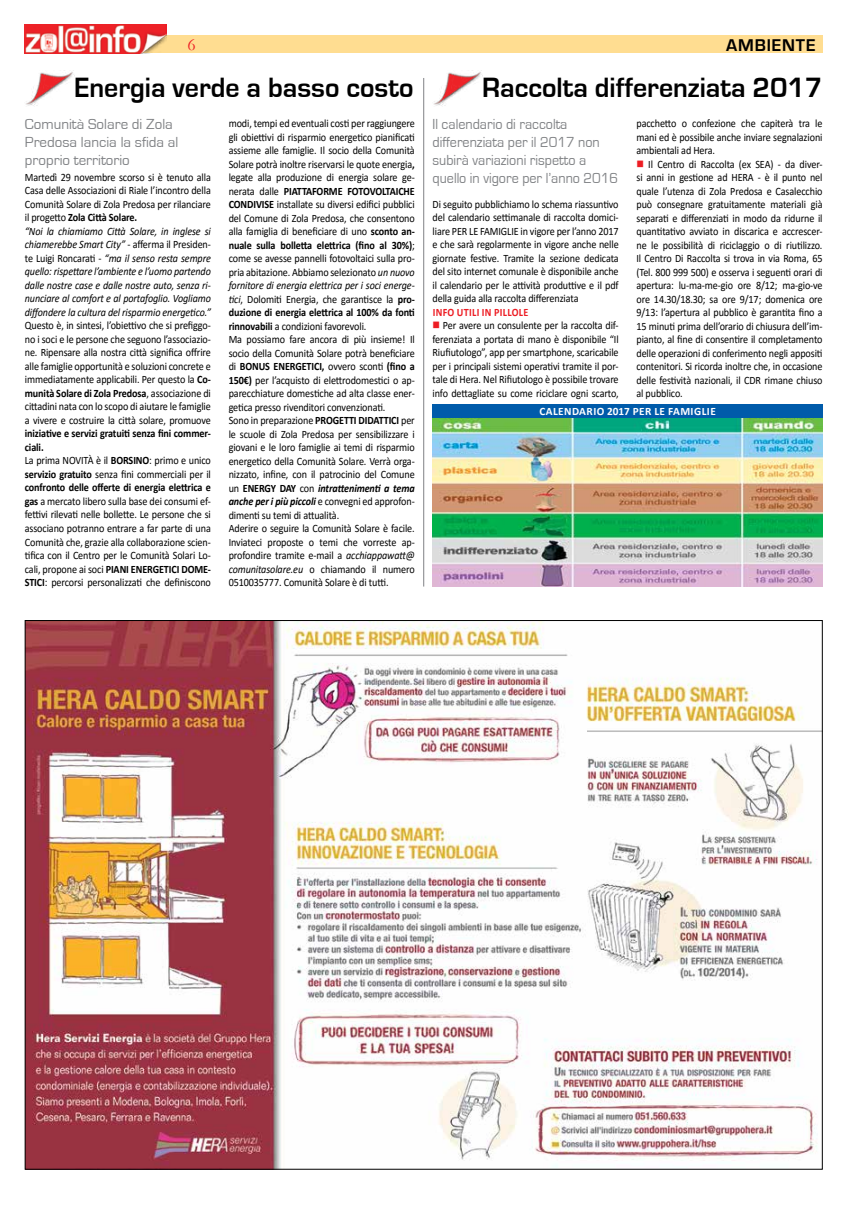
<style>
.page{position:relative;width:851px;height:1205px;background:#fff}
.page>*{position:absolute;margin:0;border:0;box-sizing:border-box;transform-origin:0 0}
.t1{font:700 28.75px "Eurostile";color:#000}
.t2{font:700 17.5px "Eurostile";letter-spacing:.05em;color:#000}
.t3{font:17.5px "Garamond";color:#ed1d24}
.t4{font:15px/18px "Eurostile";color:#808285;scale:.94 1}
.t5{font:15px/18px "Eurostile";color:#808285}
.t6{font:11.25px/13.5px "Calibri";letter-spacing:-.01em;color:#000;text-align:justify;scale:.9 1}
.t7{font:italic 11.25px/13.5px "Calibri";letter-spacing:-.01em;color:#000;scale:.9 1}
.t8{font:700 11.25px "Calibri";letter-spacing:.04em;color:#fff}
.t9{font:700 11.25px "Calibri";letter-spacing:.03em;color:#ed1d24;scale:.9 1}
.s1{color:#ed1d24}
.s2{font-weight:700}
.s3{font-style:italic}
.s4{font-weight:700;font-style:italic}
.s5{font-style:normal}
.s6{font-weight:700;font-style:normal}
</style>
<div class="page">
<div style="left:25px;top:35px;width:797px;height:18px;background:#ffdd91"></div>
<img style="left:25px;top:25px;width:142px;height:28px">
<img style="left:27px;top:622px;width:793px;height:545px">
<img style="left:26px;top:72px;width:48px;height:34px">
<img style="left:434px;top:72px;width:48px;height:34px">
<hr style="left:423px;top:78px;width:1px;height:508px;background:#808285">
<div style="left:432px;top:404px;width:390px;height:14px;background:#005baa"></div>
<img style="left:432px;top:418px;width:390px;height:168px">
<h2 class="t3" style="left:187px;top:33px;width:10px">6</h2>
<h2 class="t2" style="left:726px;top:35px;width:91px">AMBIENTE</h2>
<h1 class="t1" style="left:74px;top:72px;width:340px">Energia verde a basso costo</h1>
<h1 class="t1" style="left:482px;top:72px;width:342px">Raccolta differenziata 2017</h1>
<h3 class="t5" style="left:25px;top:115px;width:155px">Comunità Solare di Zola<br>Predosa lancia la sfida al proprio territorio</h3>
<h3 class="t4" style="left:432px;top:115px;width:199px">Il calendario di raccolta differenziata per il 2017 non subirà variazioni rispetto a quello in vigore per l’anno 2016</h3>
<p class="t6" style="left:636px;top:116px;width:208px">pacchetto o confezione che capiterà tra le mani ed è possibile anche inviare segnalazioni ambientali ad Hera.</p>
<p class="t6" style="left:636px;top:157px;width:208px"><span class="s1">■</span> Il Centro di Raccolta (ex SEA) - da diver&shy;si anni in gestione ad HERA - è il punto nel quale l’utenza di Zola Predosa e Casalecchio può consegnare gratuitamente materiali già separati e differenziati in modo da ridurne il quantitativo avviato in discarica e accrescer&shy;ne le possibilità di riciclaggio o di riutilizzo.<br>Il Centro Di Raccolta si trova in via Roma, 65 (Tel. 800 999 500) e osserva i seguenti orari di apertura: lu-ma-me-gio ore 8/12; ma-gio-ve ore 14.30/18.30; sa ore 9/17; domenica ore 9/13: l’apertura al pubblico è garantita fino a 15 minuti prima dell’orario di chiusura dell’im&shy;pianto, al fine di consentire il completamento delle operazioni di conferimento negli appositi contenitori. Si ricorda inoltre che, in occasione delle festività nazionali, il CDR rimane chiuso al pubblico.</p>
<p class="t6" style="left:229px;top:116px;width:208px;text-align:left">modi, tempi ed eventuali costi per raggiungere gli obiettivi di risparmio energetico pianificati assieme alle famiglie. Il socio della Comunità Solare potrà inoltre riservarsi le quote energia<span class="s2">, </span>legate alla produzione di energia solare ge&shy;nerata dalle <span class="s2">PIATTAFORME FOTOVOLTAICHE CONDIVISE</span> installate su diversi edifici pubblici del Comune di Zola Predosa, che consentono alla famiglia di beneficiare di uno <span class="s2">sconto an&shy;nuale sulla bolletta elettrica (fino al 30%)</span>; come se avesse pannelli fotovoltaici sulla pro&shy;pria abitazione. Abbiamo selezionato <span class="s3">un nuovo fornitore di energia elettrica per i soci energe&shy;tici</span>, Dolomiti Energia, che garantisce la <span class="s2">pro&shy;duzione di energia elettrica al 100% da fonti rinnovabili</span> a condizioni favorevoli.<br>Ma possiamo fare ancora di più insieme! Il socio della Comunità Solare potrà beneficiare di <span class="s2">BONUS ENERGETICI,</span> ovvero sconti <span class="s2">(fino a 150€)</span> per l’acquisto di elettrodomestici o ap&shy;parecchiature domestiche ad alta classe ener&shy;getica presso rivenditori convenzionati.<br>Sono in preparazione <span class="s2">PROGETTI DIDATTICI</span> per le scuole di Zola Predosa per sensibilizzare i giovani e le loro famiglie ai temi di risparmio energetico della Comunità Solare. Verrà orga&shy;nizzato, infine, con il patrocinio del Comune un <span class="s2">ENERGY DAY</span> con <span class="s4">intrattenimenti a tema anche per i più piccoli</span> e convegni ed approfon&shy;dimenti su temi di attualità.<br>Aderire o seguire la Comunità Solare è facile.<br>Inviateci proposte o temi che vorreste ap&shy;profondire tramite e-mail a <span class="s3">acchiappawatt@ comunitasolare.eu</span> o chiamando il numero 0510035777. Comunità Solare è di tutti.</p>
<p class="t7" style="left:25px;top:170px;width:208px"><span class="s5">Martedì 29 novembre scorso si è tenuto alla Casa delle Associazioni di Riale l’incontro della Comunità Solare di Zola Predosa per rilanciare il progetto</span> <span class="s6">Zola Città Solare.<br></span>“Noi la chiamiamo Città Solare, in inglese si chiamerebbe Smart City” <span class="s5">- afferma il Presiden&shy;te Luigi Roncarati -</span> “ma il senso resta sempre quello: rispettare l’ambiente e l’uomo partendo dalle nostre case e dalle nostre auto, senza ri&shy;nunciare al comfort e al portafoglio. Vogliamo diffondere la cultura del risparmio energetico.”</p>
<p class="t6" style="left:25px;top:319px;width:208px">Questo è, in sintesi, l’obiettivo che si prefiggo&shy;no i soci e le persone che seguono l’associazio&shy;ne. Ripensare alla nostra città significa offrire alle famiglie opportunità e soluzioni concrete e immediatamente applicabili. Per questo la <span class="s2">Co&shy;munità Solare di Zola Predosa</span>, associazione di cittadini nata con lo scopo di aiutare le famiglie a vivere e costruire la città solare, promuove</p>
<p class="t6" style="left:25px;top:427px;width:208px;text-align:left"><span class="s2">iniziative e servizi gratuiti senza fini commer&shy;ciali.<br></span>La prima NOVITÀ è il <span class="s2">BORSINO</span>: primo e unico <span class="s2">servizio gratuito</span> senza fini commerciali per il <span class="s2">confronto delle offerte di energia elettrica e gas</span> a mercato libero sulla base dei consumi ef&shy;fettivi rilevati nelle bollette. Le persone che si associano potranno entrare a far parte di una Comunità che, grazie alla collaborazione scien&shy;tifica con il Centro per le Comunità Solari Lo&shy;cali, propone ai soci <span class="s2">PIANI ENERGETICI DOME-STICI</span>: percorsi personalizzati che definiscono</p>
<p class="t6" style="left:432px;top:197px;width:208px">Di seguito pubblichiamo lo schema riassuntivo del calendario settimanale di raccolta domici&shy;liare PER LE FAMIGLIE in vigore per l’anno 2017 e che sarà regolarmente in vigore anche nelle giornate festive. Tramite la sezione dedicata del sito internet comunale è disponibile anche il calendario per le attività produttive e il pdf della guida alla raccolta differenziata</p>
<p class="t9" style="left:432px;top:304px;width:108px">INFO UTILI IN PILLOLE</p>
<p class="t6" style="left:432px;top:318px;width:208px"><span class="s1">■</span> Per avere un consulente per la raccolta dif&shy;ferenziata a portata di mano è disponibile “Il Riufiutologo”, app per smartphone, scaricabile per i principali sistemi operativi tramite il por&shy;tale di Hera. Nel Rifiutologo è possibile trovare info dettagliate su come riciclare ogni scarto,</p>
<p class="t8" style="left:539px;top:403px;width:178px">CALENDARIO 2017 PER LE FAMIGLIE</p>
</div>
